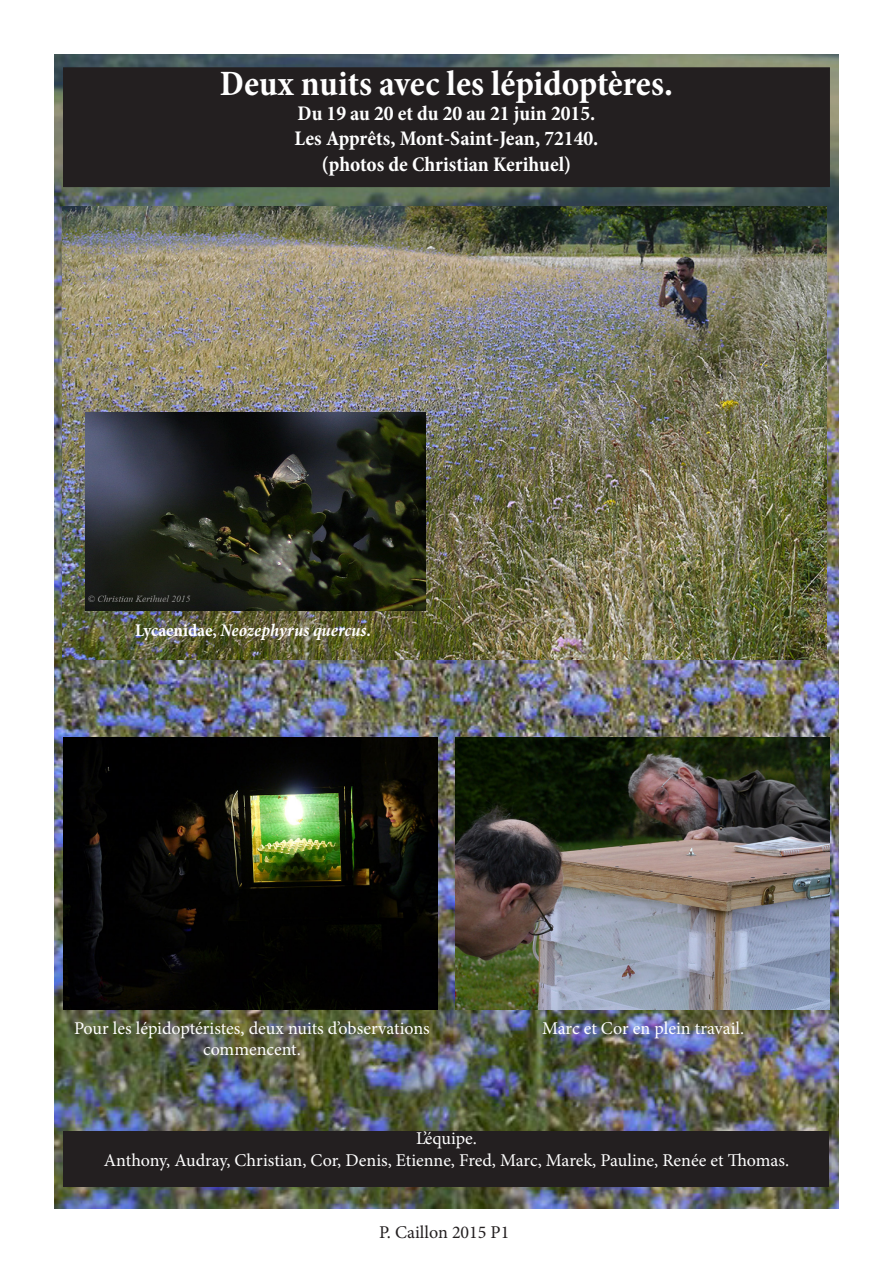
<style>
.page{position:relative;width:893px;height:1263px;background:#fff}
.page>*{position:absolute;margin:0;border:0;box-sizing:border-box;transform-origin:0 0}
.t1{font:700 condensed 36px "Minion Pro";color:#fff}
.t2{font:700 condensed 21px "Minion Pro";color:#fff}
.t3{font:18px/21.6px "Minion Pro";color:#fff;text-align:center}
.t4{font:italic 700 condensed 18px "Minion Pro";letter-spacing:.005em;color:#fff}
.t5{font:18px "Minion Pro";color:#231f20}
.s1{font-style:normal}
</style>
<div class="page">
<img style="left:54px;top:54px;width:785px;height:1155px">
<div style="left:64px;top:68px;width:765px;height:118px;background:#231f20"></div>
<div style="left:63px;top:67px;width:767px;height:120px;border:2px solid #231f20"></div>
<div style="left:64px;top:1131px;width:765px;height:55px;background:#231f20"></div>
<img style="left:63px;top:206px;width:763px;height:453px">
<img style="left:64px;top:738px;width:374px;height:272px">
<img style="left:455px;top:738px;width:374px;height:272px">
<img style="left:85px;top:412px;width:340px;height:198px">
<p class="t1" style="left:220px;top:59px;width:455px">Deux nuits avec les lépidoptères.</p>
<p class="t2" style="left:298px;top:99px;width:299px">Du 19 au 20 et du 20 au 21 juin 2015.</p>
<p class="t2" style="left:294px;top:124px;width:305px">Les Apprêts, Mont-Saint-Jean, 72140.</p>
<p class="t2" style="left:322px;top:149px;width:251px">(photos de Christian Kerihuel)</p>
<p class="t4" style="left:135px;top:618px;width:237px"><span class="s1">Lycaenidae,</span> Neozephyrus quercus.</p>
<p class="t3" style="left:74px;top:1017px;width:357px">Pour les lépidoptéristes, deux nuits d’observations commencent.</p>
<p class="t3" style="left:542px;top:1017px;width:204px">Marc et Cor en plein travail.</p>
<p class="t3" style="left:416px;top:1128px;width:62px">L’équipe.</p>
<p class="t3" style="left:104px;top:1149px;width:687px">Anthony, Audray, Christian, Cor, Denis, Etienne, Fred, Marc, Marek, Pauline, Renée et Thomas.</p>
<p class="t5" style="left:379px;top:1220px;width:132px">P. Caillon 2015 P1</p>
</div>
